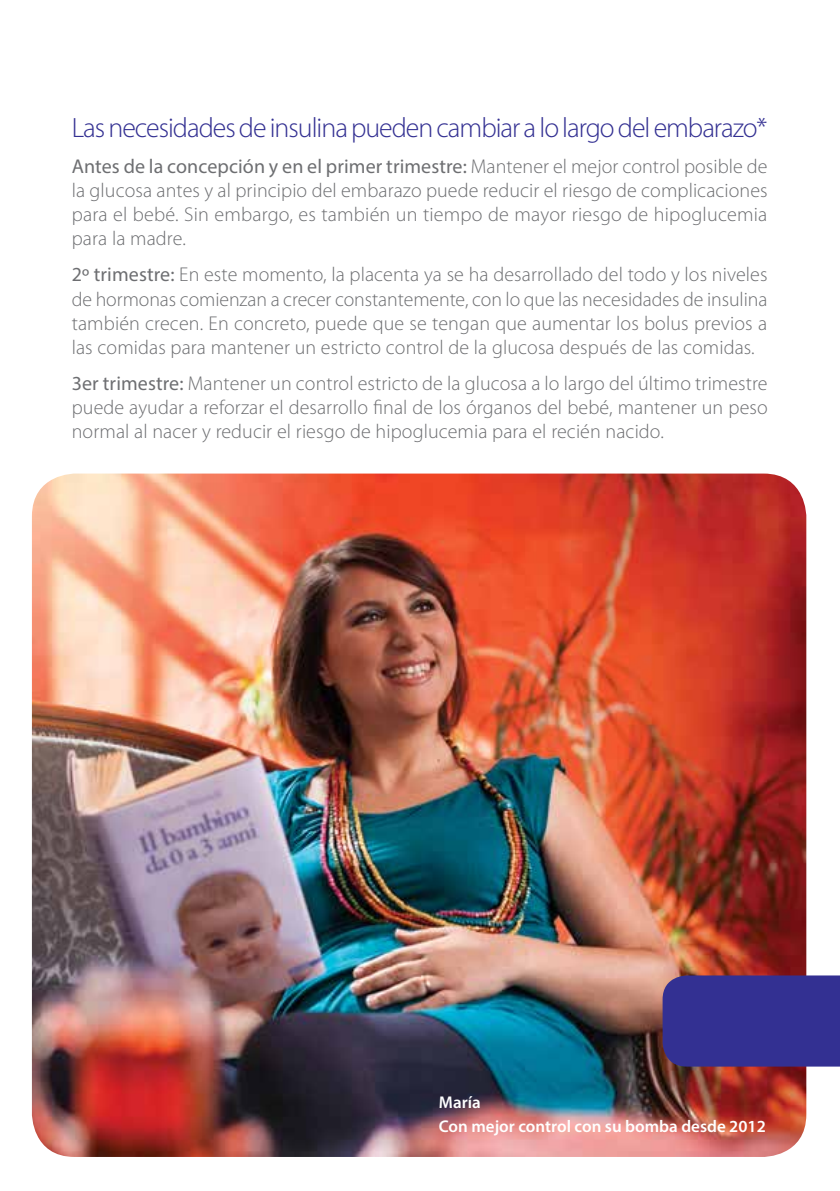
<style>
.page{position:relative;width:840px;height:1191px;background:#fff}
.page>*{position:absolute;margin:0;border:0;box-sizing:border-box;transform-origin:0 0}
.t1{font:300 28px "Myriad Pro";letter-spacing:-.035em;color:#333092}
.t2{font:300 20px/24px "Myriad Pro";letter-spacing:.005em;color:#6d6e71;text-align:justify}
.t3{font:600 17px/24px "Myriad Pro";color:#fff}
.s1{font-weight:400}
</style>
<div class="page">
<img style="left:32px;top:473px;width:773px;height:684px">
<div style="left:662px;top:975px;width:177px;height:91px;background:#333092"></div>
<h1 class="t1" style="left:72px;top:113px;width:696px">Las necesidades de insulina pueden cambiar a lo largo del embarazo*</h1>
<p class="t2" style="left:72px;top:155px;width:697px"><span class="s1">Antes de la concepción y en el primer trimestre:</span> Mantener el mejor control posible de la glucosa antes y al principio del embarazo puede reducir el riesgo de complicaciones para el bebé. Sin embargo, es también un tiempo de mayor riesgo de hipoglucemia para la madre.</p>
<p class="t2" style="left:72px;top:263px;width:696px"><span class="s1">2º trimestre:</span> En este momento, la placenta ya se ha desarrollado del todo y los niveles de hormonas comienzan a crecer constantemente, con lo que las necesidades de insulina también crecen. En concreto, puede que se tengan que aumentar los bolus previos a las comidas para mantener un estricto control de la glucosa después de las comidas.</p>
<p class="t2" style="left:72px;top:371px;width:697px"><span class="s1">3er trimestre:</span> Mantener un control estricto de la glucosa a lo largo del último trimestre puede ayudar a reforzar el desarrollo final de los órganos del bebé, mantener un peso normal al nacer y reducir el riesgo de hipoglucemia para el recién nacido.</p>
<p class="t3" style="left:438px;top:1089px;width:328px">María<br>Con mejor control con su bomba desde 2012</p>
</div>
